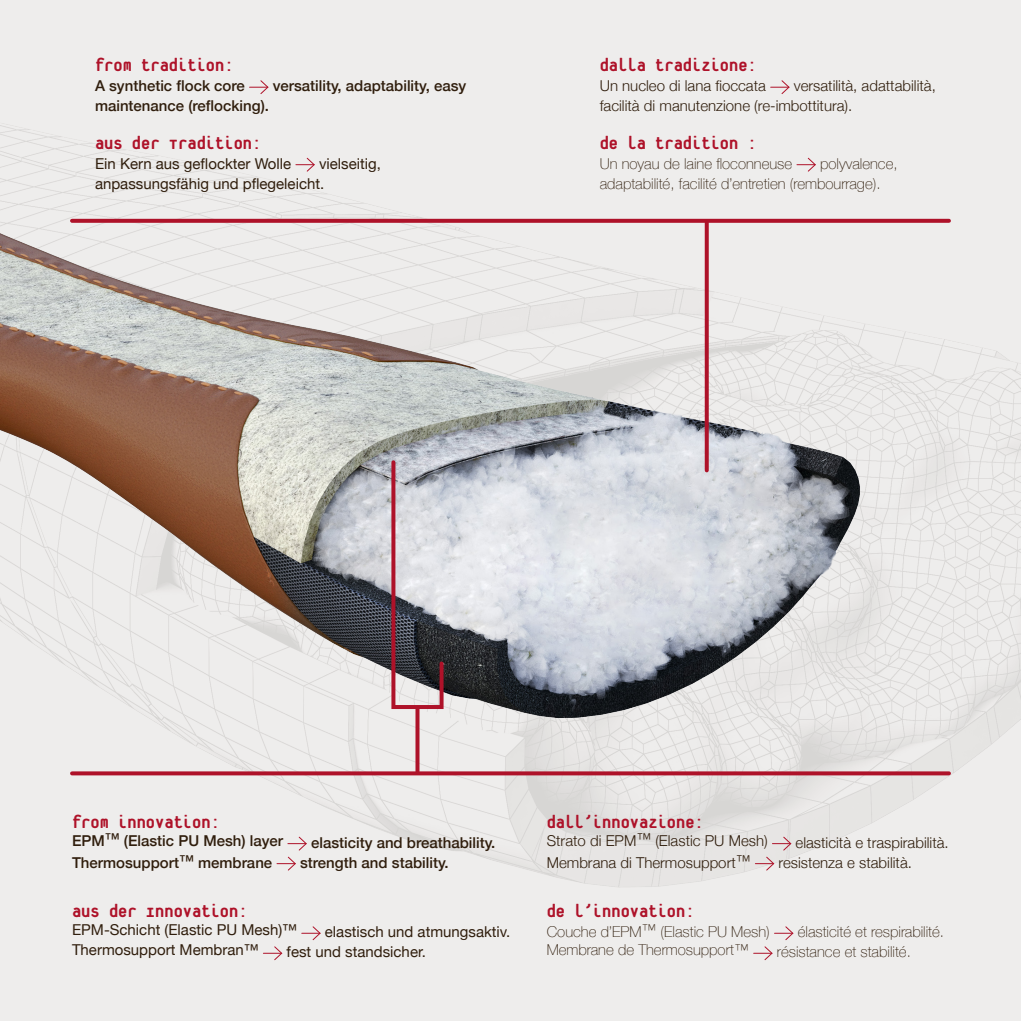
<style>
.page{position:relative;width:1021px;height:1021px;background:#fff}
.page>*{position:absolute;margin:0;border:0;box-sizing:border-box;transform-origin:0 0}
.t1{font:800 20px "Platelet OT";color:#ae1229}
.t2{font:300 15px/20px "Helvetica Neue";color:#301e0d}
.t3{font:100 15px/20px "Helvetica Neue";color:#301e0d}
.t4{font:500 15px "Helvetica Neue";color:#301e0d}
.t5{font:15px/20px "Helvetica Neue";color:#301e0d}
</style>
<div class="page">
<div style="left:0;top:0;width:1020px;height:1020px;background:#eeedec"></div>
<svg style="left:249px;top:80px;width:20px;height:14px"></svg>
<img style="left:0;top:146px;width:901px;height:643px">
<svg style="left:770px;top:80px;width:20px;height:14px"></svg>
<svg style="left:755px;top:835px;width:37px;height:36px"></svg>
<svg style="left:277px;top:836px;width:30px;height:35px"></svg>
<svg style="left:302px;top:926px;width:19px;height:15px"></svg>
<svg style="left:263px;top:946px;width:20px;height:15px"></svg>
<svg style="left:753px;top:926px;width:41px;height:35px"></svg>
<svg style="left:296px;top:157px;width:19px;height:15px"></svg>
<svg style="left:797px;top:157px;width:19px;height:15px"></svg>
<svg style="left:72px;top:219px;width:876px;height:4px;background:#b01c31"></svg>
<svg style="left:72px;top:771px;width:876px;height:4px;background:#b3263b"></svg>
<svg style="left:704px;top:222px;width:4px;height:248px"></svg>
<svg style="left:415px;top:711px;width:4px;height:60px"></svg>
<svg style="left:389px;top:458px;width:56px;height:253px"></svg>
<p class="t1" style="left:95px;top:57px;width:140px">from tradition:</p>
<p class="t4" style="left:95px;top:74px;width:151px">A synthetic flock core</p>
<p class="t4" style="left:273px;top:74px;width:195px">versatility, adaptability, easy</p>
<p class="t4" style="left:95px;top:94px;width:175px">maintenance (reflocking).</p>
<p class="t1" style="left:599px;top:57px;width:159px">dalla tradizione:</p>
<p class="t2" style="left:599px;top:75px;width:168px">Un nucleo di lana fioccata</p>
<p class="t2" style="left:599px;top:75px;width:337px;text-indent:194px">versatilità, adattabilità, facilità di manutenzione (re-imbottitura).</p>
<p class="t1" style="left:95px;top:135px;width:168px">aus der Tradition:</p>
<p class="t5" style="left:95px;top:154px;width:198px">Ein Kern aus geflockter Wolle</p>
<p class="t5" style="left:95px;top:154px;width:287px;text-indent:224px">vielseitig, anpassungsfähig und pflegeleicht.</p>
<p class="t1" style="left:599px;top:135px;width:159px">de la tradition :</p>
<p class="t3" style="left:599px;top:153px;width:194px">Un noyau de laine floconneuse</p>
<p class="t3" style="left:599px;top:153px;width:299px;text-indent:220px">polyvalence, adaptabilité, facilité d’entretien (rembourrage).</p>
<p class="t1" style="left:72px;top:813px;width:149px">from innovation:</p>
<p class="t4" style="left:72px;top:828px;width:213px">EPM™ (Elastic PU Mesh) layer</p>
<p class="t4" style="left:311px;top:830px;width:186px">elasticity and breathability.</p>
<p class="t4" style="left:72px;top:850px;width:202px">Thermosupport™ membrane</p>
<p class="t4" style="left:300px;top:850px;width:150px">strength and stability.</p>
<p class="t1" style="left:72px;top:903px;width:177px">aus der Innovation:</p>
<p class="t5" style="left:72px;top:920px;width:226px">EPM-Schicht (Elastic PU Mesh)™</p>
<p class="t5" style="left:325px;top:922px;width:187px">elastisch und atmungsaktiv.</p>
<p class="t5" style="left:72px;top:940px;width:188px">Thermosupport Membran™</p>
<p class="t5" style="left:286px;top:942px;width:141px">fest und standsicher.</p>
<p class="t1" style="left:546px;top:813px;width:159px">dall’innovazione:</p>
<p class="t2" style="left:546px;top:829px;width:222px">Strato di EPM™ (Elastic PU Mesh)</p>
<p class="t2" style="left:795px;top:831px;width:155px">elasticità e traspirabilità.</p>
<p class="t2" style="left:546px;top:851px;width:205px">Membrana di Thermosupport™</p>
<p class="t2" style="left:778px;top:851px;width:135px">resistenza e stabilità.</p>
<p class="t1" style="left:546px;top:903px;width:149px">de l’innovation:</p>
<p class="t3" style="left:546px;top:921px;width:225px">Couche d’EPM™ (Elastic PU Mesh)</p>
<p class="t3" style="left:797px;top:921px;width:148px">élasticité et respirabilité.</p>
<p class="t3" style="left:546px;top:939px;width:204px">Membrane de Thermosupport™</p>
<p class="t3" style="left:776px;top:941px;width:135px">résistance et stabilité.</p>
</div>
